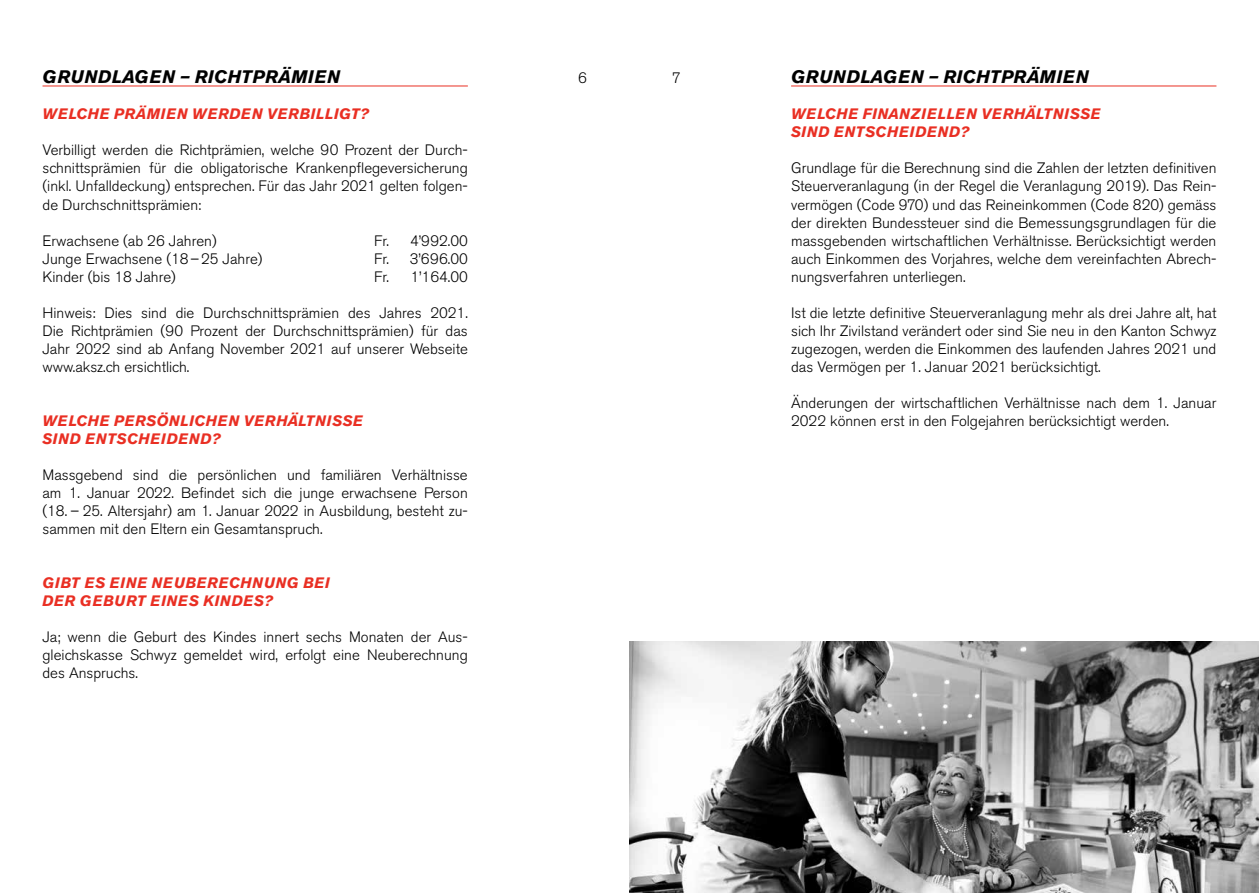
<style>
.page{position:relative;width:1259px;height:893px;background:#fff}
.page>*{position:absolute;margin:0;border:0;box-sizing:border-box;transform-origin:0 0}
.t1{font:italic 700 18px "Akzidenz Grotesk BE";letter-spacing:.02em;color:#000}
.t2{font:300 15px/18px "Akzidenz Grotesk BE";color:#000;text-align:justify}
.t3{font:italic 700 15px/18px "Akzidenz Grotesk BE";letter-spacing:.05em;color:#e92f23}
.t4{font:italic 700 15px/18px "Akzidenz Grotesk BE";letter-spacing:.03em;color:#e92f23}
</style>
<div class="page">
<hr style="left:43px;top:86px;width:425px;height:1px;background:#e92f23">
<hr style="left:791px;top:86px;width:425px;height:1px;background:#e92f23">
<img style="left:629px;top:641px;width:630px;height:252px">
<p class="t1" style="left:43px;top:66px;width:299px">GRUNDLAGEN – RICHTPRÄMIEN</p>
<p class="t2" style="left:578px;top:70px;width:10px">6</p>
<p class="t2" style="left:672px;top:70px;width:10px">7</p>
<p class="t3" style="left:43px;top:105px;width:328px">WELCHE PRÄMIEN WERDEN VERBILLIGT?</p>
<p class="t2" style="left:43px;top:142px;width:427px">Verbilligt werden die Richtprämien, welche 90 Prozent der Durch&shy;schnittsprämien für die obligatorische Krankenpflegeversicherung (inkl. Unfalldeckung) entsprechen. Für das Jahr 2021 gelten folgen&shy;de Durchschnittsprämien:</p>
<p class="t2" style="left:43px;top:232px;width:176px">Erwachsene (ab 26 Jahren)</p>
<p class="t2" style="left:374px;top:232px;width:95px">Fr. 4’992.00</p>
<p class="t2" style="left:43px;top:250px;width:222px">Junge Erwachsene (18–25 Jahre)</p>
<p class="t2" style="left:374px;top:250px;width:95px">Fr. 3’696.00</p>
<p class="t2" style="left:42px;top:268px;width:135px">Kinder (bis 18 Jahre)</p>
<p class="t2" style="left:374px;top:268px;width:95px">Fr. 1’164.00</p>
<p class="t2" style="left:42px;top:304px;width:427px">Hinweis: Dies sind die Durchschnittsprämien des Jahres 2021.<br>Die Richtprämien (90 Prozent der Durchschnittsprämien) für das Jahr 2022 sind ab Anfang November 2021 auf unserer Webseite www.aksz.ch ersichtlich.</p>
<p class="t4" style="left:42px;top:411px;width:322px">WELCHE PERSÖNLICHEN VERHÄLTNISSE<br>SIND ENTSCHEIDEND?</p>
<p class="t2" style="left:42px;top:466px;width:427px">Massgebend sind die persönlichen und familiären Verhältnisse am 1. Januar 2022. Befindet sich die junge erwachsene Person (18. – 25. Altersjahr) am 1. Januar 2022 in Ausbildung, besteht zu&shy;sammen mit den Eltern ein Gesamtanspruch.</p>
<p class="t3" style="left:42px;top:573px;width:289px">GIBT ES EINE NEUBERECHNUNG BEI<br>DER GEBURT EINES KINDES?</p>
<p class="t2" style="left:42px;top:628px;width:427px">Ja; wenn die Geburt des Kindes innert sechs Monaten der Aus&shy;gleichskasse Schwyz gemeldet wird, erfolgt eine Neuberechnung des Anspruchs.</p>
<p class="t1" style="left:791px;top:66px;width:299px">GRUNDLAGEN – RICHTPRÄMIEN</p>
<p class="t3" style="left:791px;top:105px;width:311px">WELCHE FINANZIELLEN VERHÄLTNISSE<br>SIND ENTSCHEIDEND?</p>
<p class="t2" style="left:791px;top:160px;width:427px">Grundlage für die Berechnung sind die Zahlen der letzten definitiven Steuerveranlagung (in der Regel die Veranlagung 2019). Das Rein&shy;vermögen (Code 970) und das Reineinkommen (Code 820) gemäss der direkten Bundessteuer sind die Bemessungsgrundlagen für die massgebenden wirtschaftlichen Verhältnisse. Berücksichtigt werden auch Einkommen des Vorjahres, welche dem vereinfachten Abrech&shy;nungsverfahren unterliegen.</p>
<p class="t2" style="left:791px;top:304px;width:427px">Ist die letzte definitive Steuerveranlagung mehr als drei Jahre alt, hat sich Ihr Zivilstand verändert oder sind Sie neu in den Kanton Schwyz zugezogen, werden die Einkommen des laufenden Jahres 2021 und das Vermögen per 1. Januar 2021 berücksichtigt.</p>
<p class="t2" style="left:791px;top:394px;width:427px">Änderungen der wirtschaftlichen Verhältnisse nach dem 1. Januar<br>2022 können erst in den Folgejahren berücksichtigt werden.</p>
</div>
